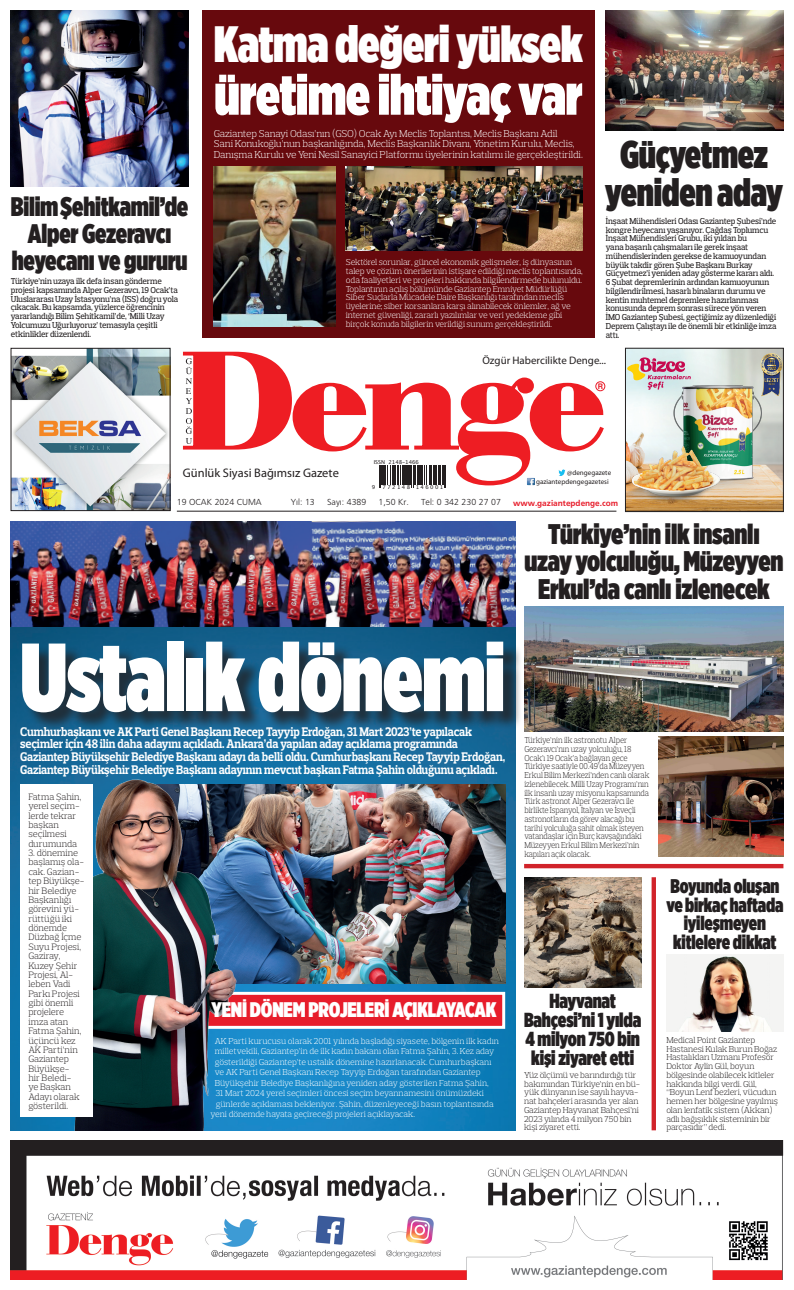
<style>
.page{position:relative;width:794px;height:1290px;background:#fff}
.page>*{position:absolute;margin:0;border:0;box-sizing:border-box;transform-origin:0 0}
.t1{font:900 96.51px "Gotham X Narrow";letter-spacing:-.01em;color:#fff;scale:.88 1}
.t2{font:900 56.88px "Gotham X Narrow";letter-spacing:-.01em;color:#fff;scale:.91 1}
.t3{font:900 50.84px "Gotham X Narrow";letter-spacing:-.01em;color:#fff;scale:.91 1}
.t4{font:900 38.41px/38.4px "Gotham X Narrow";letter-spacing:-.01em;color:#231f20;text-align:center;scale:.91 1}
.t5{font:900 28.26px/27.1px "Gotham X Narrow";letter-spacing:-.01em;color:#231f20;text-align:center;scale:.93 1}
.t6{font:900 26.78px/26.8px "Gotham X Narrow";letter-spacing:-.01em;color:#231f20;text-align:center;scale:.91 1}
.t7{font:900 21.09px "Gotham X Narrow";letter-spacing:-.01em;color:#fff;scale:.95 1}
.t8{font:900 20.21px/19.2px "Gotham X Narrow";letter-spacing:-.01em;color:#231f20;text-align:center;scale:.91 1}
.t9{font:900 19.69px/18.6px "Gotham X Narrow";letter-spacing:-.01em;color:#231f20;text-align:center;scale:.91 1}
.t10{font:700 12.78px/12.8px "Prelo Slab";letter-spacing:-.02em;color:#fff;scale:.9 1}
.t11{font:12.42px "Quorum Bold Tr";color:#231f20}
.t12{font:10.85px "Quorum Bold Tr";color:#231f20}
.t13{font:300 10.15px/10.5px "Prelo Slab";letter-spacing:-.01em;color:#fff}
.t14{font:300 9.36px/9.4px "Prelo Slab";color:#231f20}
.t15{font:9.1px "Frugal Tr";color:#231f20}
.t16{font:300 8.75px/8.8px "Prelo Slab";letter-spacing:-.01em;color:#fff}
.t17{font:500 8.75px/8.8px "Prelo Slab";letter-spacing:-.01em;color:#231f20;scale:.95 1}
.t18{font:300 8.75px/8.8px "Prelo Slab";letter-spacing:-.01em;color:#231f20}
.t19{font:300 8.75px/8.8px "Prelo Slab";letter-spacing:-.01em;color:#231f20;scale:.9 1}
.t20{font:700 8.58px "Frugal Tr";color:#e71d2b}
.t21{font:700 7.7px "Helvetica";color:#e91c29;scale:.95 1}
.t22{font:7.09px "Frugal Bold Tr";color:#231f20}
.t23{font:5.42px "Lucida Grande";letter-spacing:.26em;color:#231f20}
.t24{font:5.42px "Lucida Grande";color:#231f20}
</style>
<div class="page">
<img style="left:10px;top:1141px;width:773px;height:138px">
<hr style="left:177px;top:511px;width:439px;height:1px;background:#231f20">
<svg style="left:182px;top:351px;width:423px;height:135px"></svg>
<svg style="left:526px;top:477px;width:9px;height:9px"></svg>
<img style="left:555px;top:468px;width:14px;height:9px">
<div style="left:364px;top:456px;width:87px;height:38px;background:#fff"></div>
<svg style="left:379px;top:465px;width:67px;height:23px"></svg>
<div style="left:595px;top:381px;width:10px;height:10px;border:1px solid #e91c29;border-radius:50%"></div>
<img style="left:13px;top:350px;width:155px;height:159px">
<div style="left:11px;top:348px;width:159px;height:163px;border:1px solid #231f20"></div>
<img style="left:627px;top:350px;width:154px;height:160px">
<svg style="left:627px;top:357px;width:64px;height:33px"></svg>
<img style="left:658px;top:366px;width:122px;height:127px">
<img style="left:627px;top:446px;width:93px;height:56px">
<svg style="left:760px;top:353px;width:21px;height:43px"></svg>
<div style="left:625px;top:348px;width:158px;height:164px;border:1px solid #231f20"></div>
<img style="left:10px;top:522px;width:505px;height:608px">
<div style="left:651px;top:877px;width:5px;height:253px;background:#d1232a"></div>
<img style="left:524px;top:606px;width:259px;height:126px">
<img style="left:658px;top:737px;width:125px;height:120px">
<img style="left:666px;top:955px;width:117px;height:76px">
<div style="left:25px;top:644px;width:497px;height:87px;background:#231f20;opacity:.75"></div>
<img style="left:606px;top:11px;width:177px;height:120px">
<img style="left:11px;top:11px;width:177px;height:175px">
<img style="left:524px;top:877px;width:117px;height:110px">
<img style="left:11px;top:522px;width:504px;height:104px">
<div style="left:202px;top:11px;width:393px;height:327px;background:#67090d"></div>
<hr style="left:524px;top:864px;width:259px;height:4px;background:#d1232a">
<img style="left:272px;top:785px;width:233px;height:198px">
<div style="left:178px;top:992px;width:327px;height:37px;background:#e71d2b;border:3px solid #fff"></div>
<img style="left:30px;top:774px;width:242px;height:356px">
<div style="left:20px;top:785px;width:73px;height:332px;background:#fff"></div>
<img style="left:214px;top:166px;width:122px;height:161px">
<img style="left:346px;top:166px;width:237px;height:85px">
<h3 class="t6" style="left:11px;top:193px;width:197px">Bilim Şehitkamil’de<br>Alper Gezeravcı heyecanı ve gururu</h3>
<p class="t17" style="left:11px;top:277px;width:178px">Türkiye’nin uzaya ilk defa insan gönderme projesi kapsamında Alper Gezeravcı, 19 Ocak’ta Uluslararası Uzay İstasyonu’na (ISS) doğru yola çıkacak. Bu kapsamda, yüzlerce öğrencinin yararlandığı Bilim Şehitkamil’de, ‘Milli Uzay Yolcumuzu Uğurluyoruz’ temasıyla çeşitli etkinlikler düzenlendi.</p>
<h3 class="t3" style="left:214px;top:12px;width:407px">Katma değeri yüksek</h3>
<h2 class="t2" style="left:214px;top:59px;width:406px">üretime ihtiyaç var</h2>
<p class="t13" style="left:214px;top:128px;width:370px">Gaziantep Sanayi Odası’nın (GSO) Ocak Ayı Meclis Toplantısı, Meclis Başkanı Adil<br>Sani Konukoğlu’nun başkanlığında, Meclis Başkanlık Divanı, Yönetim Kurulu, Meclis,<br>Danışma Kurulu ve Yeni Nesil Sanayici Platformu üyelerinin katılımı ile gerçekleştirildi.</p>
<p class="t16" style="left:346px;top:258px;width:238px">Sektörel sorunlar, güncel ekonomik gelişmeler, iş dünyasının talep ve çözüm önerilerinin istişare edildiği meclis toplantısında, oda faaliyetleri ve projeleri hakkında bilgilendirmede bulunuldu.<br>Toplantının açılış bölümünde Gaziantep Emniyet Müdürlüğü Siber Suçlarla Mücadele Daire Başkanlığı tarafından meclis üyelerine; siber korsanlara karşı alınabilecek önlemler, ağ ve internet güvenliği, zararlı yazılımlar ve veri yedekleme gibi birçok konuda bilgilerin verildiği sunum gerçekleştirildi.</p>
<h3 class="t4" style="left:605px;top:135px;width:196px">Güçyetmez yeniden aday</h3>
<p class="t17" style="left:606px;top:217px;width:181px">İnşaat Mühendisleri Odası Gaziantep Şubesi’nde kongre heyecanı yaşanıyor. Çağdaş Toplumcu İnşaat Mühendisleri Grubu, iki yıldan bu<br>yana başarılı çalışmaları ile gerek inşaat mühendislerinden gerekse de kamuoyundan büyük takdir gören Şube Başkanı Burkay Güçyetmez’i yeniden aday gösterme kararı aldı.<br>6 Şubat depremlerinin ardından kamuoyunun bilgilendirilmesi, hasarlı binaların durumu ve kentin muhtemel depremlere hazırlanması konusunda deprem sonrası sürece yön veren İMO Gaziantep Şubesi, geçtiğimiz ay düzenlediği Deprem Çalıştayı ile de önemli bir etkinliğe imza attı.</p>
<p class="t12" style="left:482px;top:354px;width:125px">Özgür Habercilikte Denge...</p>
<p class="t21" style="left:597px;top:382px;width:7px">R</p>
<p class="t24" style="left:374px;top:459px;width:47px">ISSN 2148-1466</p>
<h3 class="t11" style="left:183px;top:465px;width:157px">Günlük Siyasi Bağımsız Gazete</h3>
<p class="t23" style="left:372px;top:484px;width:5px">9</p>
<p class="t23" style="left:382px;top:484px;width:62px">772148 146001</p>
<p class="t22" style="left:567px;top:468px;width:45px">@dengegazete</p>
<p class="t22" style="left:536px;top:477px;width:74px">gaziantepdengegazetesi</p>
<p class="t15" style="left:177px;top:497px;width:86px">19 OCAK 2024 CUMA</p>
<p class="t15" style="left:291px;top:497px;width:25px">Yıl: 13</p>
<p class="t15" style="left:327px;top:497px;width:41px">Sayı: 4389</p>
<p class="t15" style="left:378px;top:497px;width:32px">1,50 Kr.</p>
<p class="t15" style="left:421px;top:497px;width:81px">Tel: 0 342 230 27 07</p>
<p class="t20" style="left:513px;top:498px;width:107px">www.gaziantepdenge.com</p>
<h1 class="t1" style="left:20px;top:616px;width:552px">Ustalık dönemi</h1>
<p class="t10" style="left:20px;top:725px;width:540px">Cumhurbaşkanı ve AK Parti Genel Başkanı Recep Tayyip Erdoğan, 31 Mart 2023’te yapılacak seçimler için 48 ilin daha adayını açıkladı. Ankara’da yapılan aday açıklama programında Gaziantep Büyükşehir Belediye Başkanı adayı da belli oldu. Cumhurbaşkanı Recep Tayyip Erdoğan, Gaziantep Büyükşehir Belediye Başkanı adayının mevcut başkan Fatma Şahin olduğunu açıkladı.</p>
<p class="t14" style="left:28px;top:792px;width:55px">Fatma Şahin, yerel seçim&shy;lerde tekrar başkan seçilmesi durumunda</p>
<p class="t14" style="left:28px;top:848px;width:58px">3. dönemine başlamış ola&shy;cak. Gazian&shy;tep Büyükşe&shy;hir Belediye<br>Başkanlığı görevini yü&shy;rüttüğü iki dönemde<br>Düzbağ İçme<br>Suyu Projesi,<br>Gaziray,<br>Kuzey Şehir<br>Projesi, Al&shy;leben Vadi<br>Parkı Projesi gibi önemli projelere imza atan<br>Fatma Şahin, üçüncü kez<br>AK Parti’nin<br>Gaziantep<br>Büyükşe-<br>hir Beledi-<br>ye Başkan<br>Adayı olarak gösterildi.</p>
<h3 class="t7" style="left:211px;top:996px;width:302px">YENİ DÖNEM PROJELERİ AÇIKLAYACAK</h3>
<p class="t16" style="left:215px;top:1036px;width:286px">AK Parti kurucusu olarak 2001 yılında başladığı siyasete, bölgenin ilk kadın</p>
<p class="t16" style="left:215px;top:1047px;width:281px">milletvekili, Gaziantep’in de ilk kadın bakanı olan Fatma Şahin, 3. Kez aday</p>
<p class="t16" style="left:215px;top:1057px;width:278px">gösterildiği Gaziantep’te ustalık dönemine hazırlanacak. Cumhurbaşkanı</p>
<p class="t16" style="left:215px;top:1068px;width:267px">ve AK Parti Genel Başkanı Recep Tayyip Erdoğan tarafından Gaziantep</p>
<p class="t16" style="left:215px;top:1078px;width:275px">Büyükşehir Belediye Başkanlığına yeniden aday gösterilen Fatma Şahin,</p>
<p class="t16" style="left:216px;top:1089px;width:270px">31 Mart 2024 yerel seçimleri öncesi seçim beyannamesini önümüzdeki</p>
<p class="t16" style="left:216px;top:1099px;width:279px">günlerde açıklaması bekleniyor. Şahin, düzenleyeceği basın toplantısında</p>
<p class="t16" style="left:210px;top:1110px;width:206px">yeni dönemde hayata geçireceği projeleri açıklayacak.</p>
<h3 class="t5" style="left:524px;top:520px;width:280px">Türkiye’nin ilk insanlı uzay yolculuğu, Müzeyyen<br>Erkul’da canlı izlenecek</h3>
<p class="t19" style="left:524px;top:736px;width:140px">Türkiye’nin ilk astronotu Alper Gezeravcı’nın uzay yolculuğu, 18<br>Ocak’ı 19 Ocak’a bağlayan gece Türkiye saatiyle 00.49’da Müzeyyen Erkul Bilim Merkezi’nden canlı olarak izlenebilecek. Milli Uzay Programı’nın ilk insanlı uzay misyonu kapsamında Türk astronot Alper Gezeravcı ile birlikte İspanyol, İtalyan ve İsveçli astronotların da görev alacağı bu tarihi yolculuğa şahit olmak isteyen vatandaşlar için Burç kavşağındaki Müzeyyen Erkul Bilim Merkezi’nin kapıları açık olacak.</p>
<h3 class="t9" style="left:666px;top:876px;width:130px">Boyunda oluşan ve birkaç haftada iyileşmeyen kitlelere dikkat</h3>
<h3 class="t8" style="left:524px;top:991px;width:130px">Hayvanat<br>Bahçesi’ni 1 yılda<br>4 milyon 750 bin kişi ziyaret etti</h3>
<p class="t18" style="left:524px;top:1070px;width:118px">Yüz ölçümü ve barındırdığı tür bakımından Türkiye’nin en bü&shy;yük dünyanın ise sayılı hayva&shy;nat bahçeleri arasında yer alan<br>Gaziantep Hayvanat Bahçesi’ni<br>2023 yılında 4 milyon 750 bin kişi ziyaret etti.</p>
<p class="t18" style="left:666px;top:1035px;width:113px">Medical Point Gaziantep<br>Hastanesi Kulak Burun Boğaz<br>Hastalıkları Uzmanı Profesör<br>Doktor Aylin Gül, boyun bölgesinde olabilecek kitleler hakkında bilgi verdi. Gül, “Boyun Lenf bezleri, vücudun hemen her bölgesine yayılmış olan lenfatik sistem (Akkan) adlı bağışıklık sisteminin bir parçasıdır” dedi.</p>
</div>
